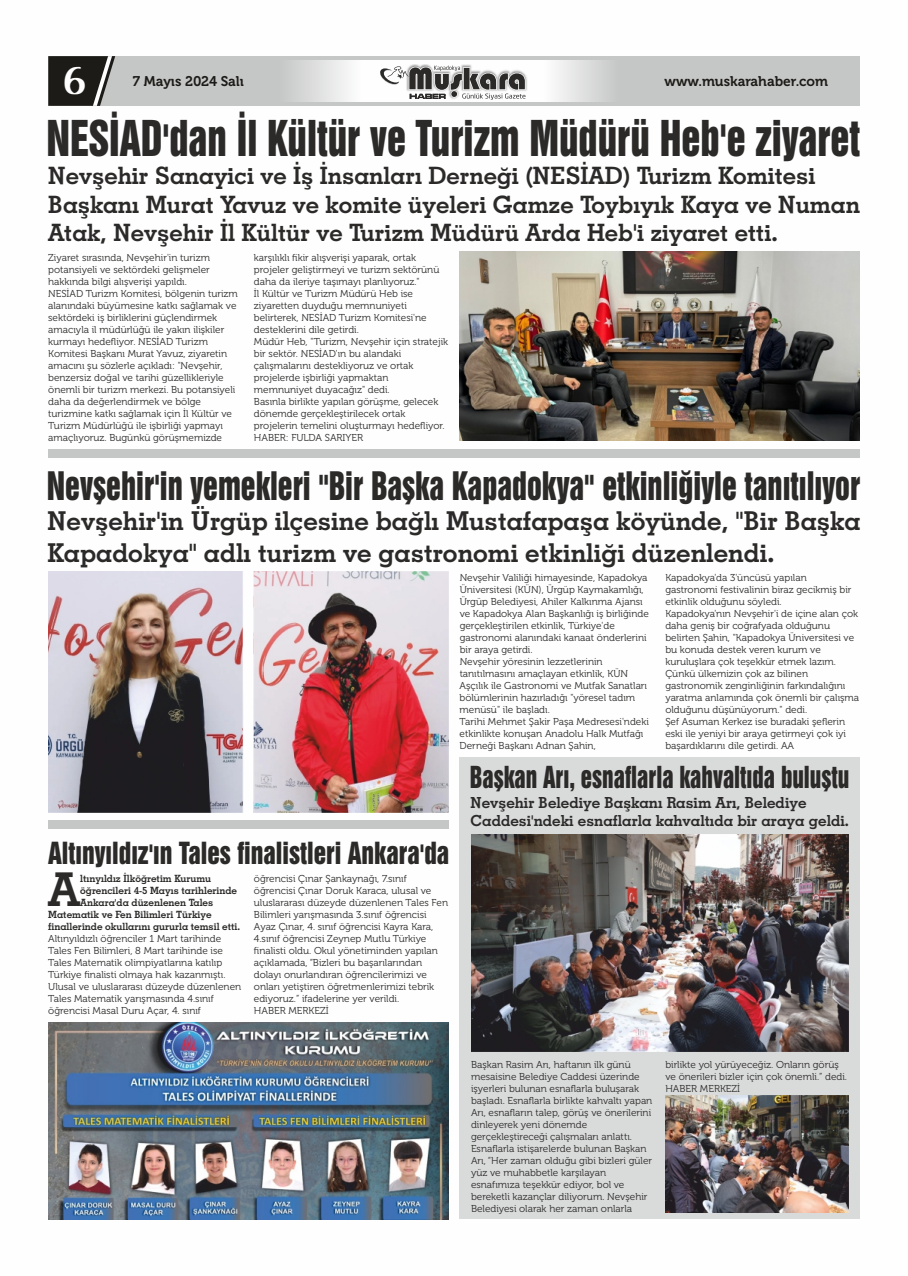
<style>
.page{position:relative;width:908px;height:1276px;background:#fff}
.page>*{position:absolute;margin:0;border:0;box-sizing:border-box;transform-origin:0 0}
.t1{font:46.7px "Geometric Slabserif 703 Bold BT";color:#2b2a29}
.t2{font:45.1px "Swiss 921 BT";color:#2b2a29;scale:.86 1}
.t3{font:700 40.3px "Optima";color:#fefefe}
.t4{font:35.8px "Swiss 921 BT";color:#2b2a29;scale:.85 1}
.t5{font:27.8px "Swiss 921 BT";color:#2b2a29;scale:.92 1}
.t6{font:27.7px "Swiss 921 BT";color:#2b2a29;scale:.83 1}
.t7{font:26px/31.2px "Geometric Slabserif 703 Bold BT";color:#2b2a29}
.t8{font:24px/28.7px "Geometric Slabserif 703 Bold BT";color:#2b2a29}
.t9{font:15.3px/18.3px "Geometric Slabserif 703 Bold BT";color:#2b2a29}
.t10{font:14px "Museo 700";color:#1c1b17}
.t11{font:10px/12px "Museo 300";color:#2b2a29}
.t12{font:10px "Geometric Slabserif 703 Bold BT";color:#2b2a29}
</style>
<div class="page">
<svg style="left:115px;top:56px;width:744px;height:50px;background:#cecfcf"></svg>
<svg style="left:48px;top:56px;width:67px;height:50px;background:#3d3c39"></svg>
<img style="left:406px;top:64px;width:121px;height:36px">
<svg style="left:378px;top:66px;width:148px;height:36px"></svg>
<img style="left:459px;top:251px;width:400px;height:190px">
<div style="left:48px;top:449px;width:811px;height:9px;background:#c5c6c6"></div>
<img style="left:48px;top:571px;width:400px;height:241px">
<div style="left:459px;top:757px;width:400px;height:462px;background:#d9dada"></div>
<div style="left:48px;top:820px;width:400px;height:9px;background:#c5c6c6"></div>
<img style="left:48px;top:1022px;width:400px;height:197px">
<img style="left:471px;top:834px;width:377px;height:218px">
<img style="left:665px;top:1095px;width:183px;height:117px">
<h3 class="t3" style="left:62px;top:63px;width:26px">6</h3>
<h3 class="t10" style="left:133px;top:78px;width:23px">3 H</h3>
<h3 class="t10" style="left:163px;top:75px;width:82px">yıs 2an 20204 Salı</h3>
<h3 class="t10" style="left:664px;top:78px;width:36px">www</h3>
<h3 class="t10" style="left:750px;top:75px;width:79px">ahaber..com</h3>
<h2 class="t2" style="left:46px;top:122px;width:947px">NESİAD'dan İl Kültür ve Turizm Müdürü Heb'e ziyaret</h2>
<h3 class="t10" style="left:698px;top:75px;width:131px">.muskarahaber com</h3>
<h3 class="t10" style="left:133px;top:78px;width:48px">7 Maazir</h3>
<h3 class="t10" style="left:664px;top:78px;width:88px">www.muskar</h3>
<h3 class="t8" style="left:48px;top:163px;width:812px">Nevşehir Sanayici ve İş İnsanları Derneği (NESİAD) Turizm Komitesi<br>Başkanı Murat Yavuz ve komite üyeleri Gamze Toybıyık Kaya ve Numan<br>Atak, Nevşehir İl Kültür ve Turizm Müdürü Arda Heb'i ziyaret etti.</h3>
<p class="t11" style="left:48px;top:252px;width:191px">Ziyaret sırasında, Nevşehir'in turizm potansiyeli ve sektördeki gelişmeler hakkında bilgi alışverişi yapıldı.<br>NESİAD Turizm Komitesi, bölgenin turizm alanındaki büyümesine katkı sağlamak ve sektördeki iş birliklerini güçlendirmek amacıyla il müdürlüğü ile yakın ilişkiler kurmayı hedefliyor. NESİAD Turizm Komitesi Başkanı Murat Yavuz, ziyaretin amacını şu sözlerle açıkladı: "Nevşehir, benzersiz doğal ve tarihi güzellikleriyle önemli bir turizm merkezi. Bu potansiyeli daha da değerlendirmek ve bölge turizmine katkı sağlamak için İl Kültür ve Turizm Müdürlüğü ile işbirliği yapmayı amaçlıyoruz. Bugünkü görüşmemizde</p>
<p class="t11" style="left:254px;top:252px;width:196px">karşılıklı fikir alışverişi yaparak, ortak projeler geliştirmeyi ve turizm sektörünü daha da ileriye taşımayı planlıyoruz."<br>İl Kültür ve Turizm Müdürü Heb ise ziyaretten duyduğu memnuniyeti belirterek, NESİAD Turizm Komitesi'ne desteklerini dile getirdi.<br>Müdür Heb, "Turizm, Nevşehir için stratejik bir sektör. NESİAD'ın bu alandaki çalışmalarını destekliyoruz ve ortak projelerde işbirliği yapmaktan memnuniyet duyacağız" dedi.<br>Basınla birlikte yapılan görüşme, gelecek dönemde gerçekleştirilecek ortak projelerin temelini oluşturmayı hedefliyor.<br>HABER: FULDA SARIYER</p>
<h3 class="t4" style="left:47px;top:472px;width:958px">Nevşehir'in yemekleri "Bir Başka Kapadokya" etkinliğiyle tanıtılıyor</h3>
<h3 class="t7" style="left:48px;top:508px;width:814px">Nevşehir'in Ürgüp ilçesine bağlı Mustafapaşa köyünde, "Bir Başka<br>Kapadokya" adlı turizm ve gastronomi etkinliği düzenlendi.</h3>
<p class="t11" style="left:459px;top:572px;width:191px">Nevşehir Valiliği himayesinde, Kapadokya Üniversitesi (KÜN), Ürgüp Kaymakamlığı, Ürgüp Belediyesi, Ahiler Kalkınma Ajansı ve Kapadokya Alan Başkanlığı iş birliğinde gerçekleştirilen etkinlik, Türkiye'de gastronomi alanındaki kanaat önderlerini bir araya getirdi.<br>Nevşehir yöresinin lezzetlerinin tanıtılmasını amaçlayan etkinlik, KÜN Aşçılık ile Gastronomi ve Mutfak Sanatları bölümlerinin hazırladığı "yöresel tadım menüsü" ile başladı.<br>Tarihi Mehmet Şakir Paşa Medresesi'ndeki etkinlikte konuşan Anadolu Halk Mutfağı Derneği Başkanı Adnan Şahin,</p>
<p class="t11" style="left:665px;top:572px;width:195px">Kapadokya'da 3'üncüsü yapılan gastronomi festivalinin biraz gecikmiş bir etkinlik olduğunu söyledi.<br>Kapadokya'nın Nevşehir'i de içine alan çok daha geniş bir coğrafyada olduğunu belirten Şahin, "Kapadokya Üniversitesi ve bu konuda destek veren kurum ve kuruluşlara çok teşekkür etmek lazım.<br>Çünkü ülkemizin çok az bilinen gastronomik zenginliğinin farkındalığını yaratma anlamında çok önemli bir çalışma olduğunu düşünüyorum." dedi.<br>Şef Asuman Kerkez ise buradaki şeflerin eski ile yeniyi bir araya getirmeyi çok iyi başardıklarını dile getirdi. AA</p>
<h3 class="t5" style="left:48px;top:842px;width:437px">Altınyıldız'ın Tales finalistleri Ankara'da</h3>
<p class="t12" style="left:80px;top:874px;width:132px">ltınyıldız İlköğretim Kurumu</p>
<h1 class="t1" style="left:48px;top:870px;width:33px">A</h1>
<p class="t11" style="left:254px;top:873px;width:195px">öğrencisi Çınar Şankaynağı, 7.sınıf öğrencisi Çınar Doruk Karaca, ulusal ve uluslararası düzeyde düzenlenen Tales Fen Bilimleri yarışmasında 3.sınıf öğrencisi Ayaz Çınar, 4. sınıf öğrencisi Kayra Kara, 4.sınıf öğrencisi Zeynep Mutlu Türkiye finalisti oldu. Okul yönetiminden yapılan açıklamada, “Bizleri bu başarılarından dolayı onurlandıran öğrencilerimizi ve onları yetiştiren öğretmenlerimizi tebrik ediyoruz.” ifadelerine yer verildi.<br>HABER MERKEZİ</p>
<p class="t12" style="left:80px;top:886px;width:158px">öğrencileri 4-5 Mayıs tarihlerinde</p>
<p class="t12" style="left:80px;top:898px;width:134px">Ankara'da düzenlenen Tales</p>
<p class="t12" style="left:48px;top:910px;width:165px">Matematik ve Fen Bilimleri Türkiye</p>
<p class="t12" style="left:48px;top:922px;width:193px">finallerinde okullarını gururla temsil etti.</p>
<p class="t11" style="left:48px;top:933px;width:194px">Altınyıldızlı öğrenciler 1 Mart tarihinde Tales Fen Bilimleri, 8 Mart tarihinde ise Tales Matematik olimpiyatlarına katılıp Türkiye finalisti olmaya hak kazanmıştı.<br>Ulusal ve uluslararası düzeyde düzenlenen Tales Matematik yarışmasında 4.sınıf öğrencisi Masal Duru Açar, 4. sınıf</p>
<h3 class="t6" style="left:469px;top:767px;width:458px">Başkan Arı, esnaflarla kahvaltıda buluştu</h3>
<h3 class="t9" style="left:470px;top:794px;width:380px">Nevşehir Belediye Başkanı Rasim Arı, Belediye<br>Caddesi'ndeki esnaflarla kahvaltıda bir araya geldi.</h3>
<p class="t11" style="left:471px;top:1059px;width:183px">Başkan Rasim Arı, haftanın ilk günü mesaisine Belediye Caddesi üzerinde işyerleri bulunan esnaflarla buluşarak başladı. Esnaflarla birlikte kahvaltı yapan Arı, esnafların talep, görüş ve önerilerini dinleyerek yeni dönemde gerçekleştireceği çalışmaları anlattı.<br>Esnaflarla istişarelerde bulunan Başkan Arı, “Her zaman olduğu gibi bizleri güler yüz ve muhabbetle karşılayan esnafımıza teşekkür ediyor, bol ve bereketli kazançlar diliyorum. Nevşehir Belediyesi olarak her zaman onlarla</p>
<p class="t11" style="left:665px;top:1059px;width:183px">birlikte yol yürüyeceğiz. Onların görüş ve önerileri bizler için çok önemli.” dedi.<br>HABER MERKEZİ</p>
</div>
